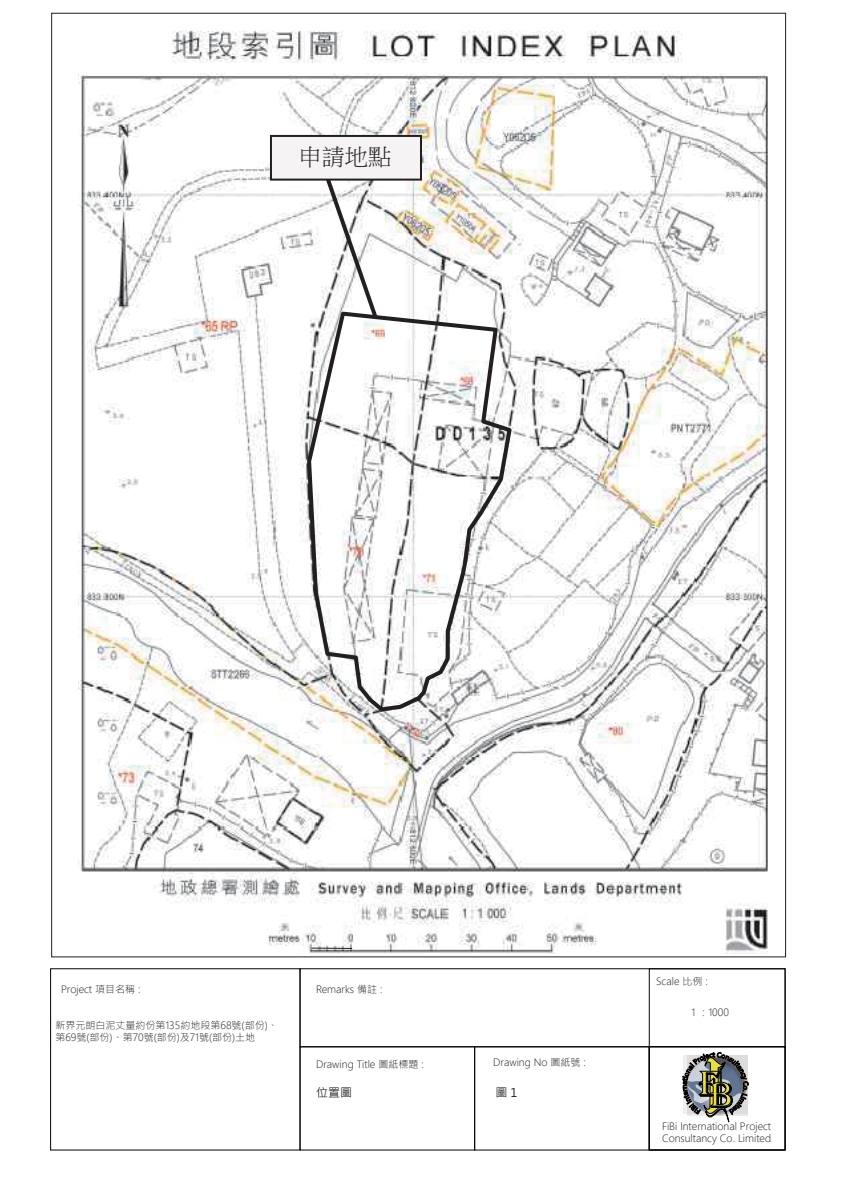
<style>
.page{position:relative;width:842px;height:1191px;background:#fff}
.page>*{position:absolute;margin:0;border:0;box-sizing:border-box;transform-origin:0 0}
.t1{font:23.2px "P Ming Li U";color:#231f20}
.t2{font:12px "Microsoft Jheng Hei";color:#231f20}
.t3{font:300 10px/12px "Microsoft Jheng Hei";color:#231f20}
</style>
<div class="page">
<img style="left:79px;top:26px;width:708px;height:927px">
<svg style="left:305px;top:309px;width:209px;height:406px"></svg>
<svg style="left:311px;top:947px;width:41px;height:2px"></svg>
<div style="left:300px;top:1046px;width:175px;height:104px;border:1px solid #040303"></div>
<div style="left:474px;top:1046px;width:176px;height:104px;border:1px solid #040303"></div>
<div style="left:649px;top:968px;width:137px;height:182px;border:1px solid #040303"></div>
<svg style="left:269px;top:134px;width:154px;height:189px"></svg>
<svg style="left:682px;top:1046px;width:67px;height:77px"></svg>
<h1 class="t1" style="left:298px;top:146px;width:94px">申請地點</h1>
<p class="t3" style="left:61px;top:983px;width:81px">Project 項目名稱 :</p>
<p class="t3" style="left:55px;top:1019px;width:224px">新界元朗白泥丈量約份第135約地段第68號(部份)、第69號(部份)、第70號(部份)及71號(部份)土地</p>
<p class="t3" style="left:316px;top:983px;width:68px">Remarks 備註 :</p>
<p class="t3" style="left:316px;top:1058px;width:109px">Drawing Title 圖紙標題 :</p>
<p class="t2" style="left:316px;top:1085px;width:37px">位置圖</p>
<p class="t3" style="left:493px;top:1056px;width:94px">Drawing No 圖紙號 :</p>
<p class="t2" style="left:495px;top:1085px;width:23px">圖 1</p>
<p class="t3" style="left:656px;top:975px;width:53px">Scale 比例 :</p>
<p class="t3" style="left:691px;top:1006px;width:39px">1 ：1000</p>
<p class="t3" style="left:662px;top:1120px;width:111px">FiBi International Project<br>Consultancy Co. Limited</p>
</div>
